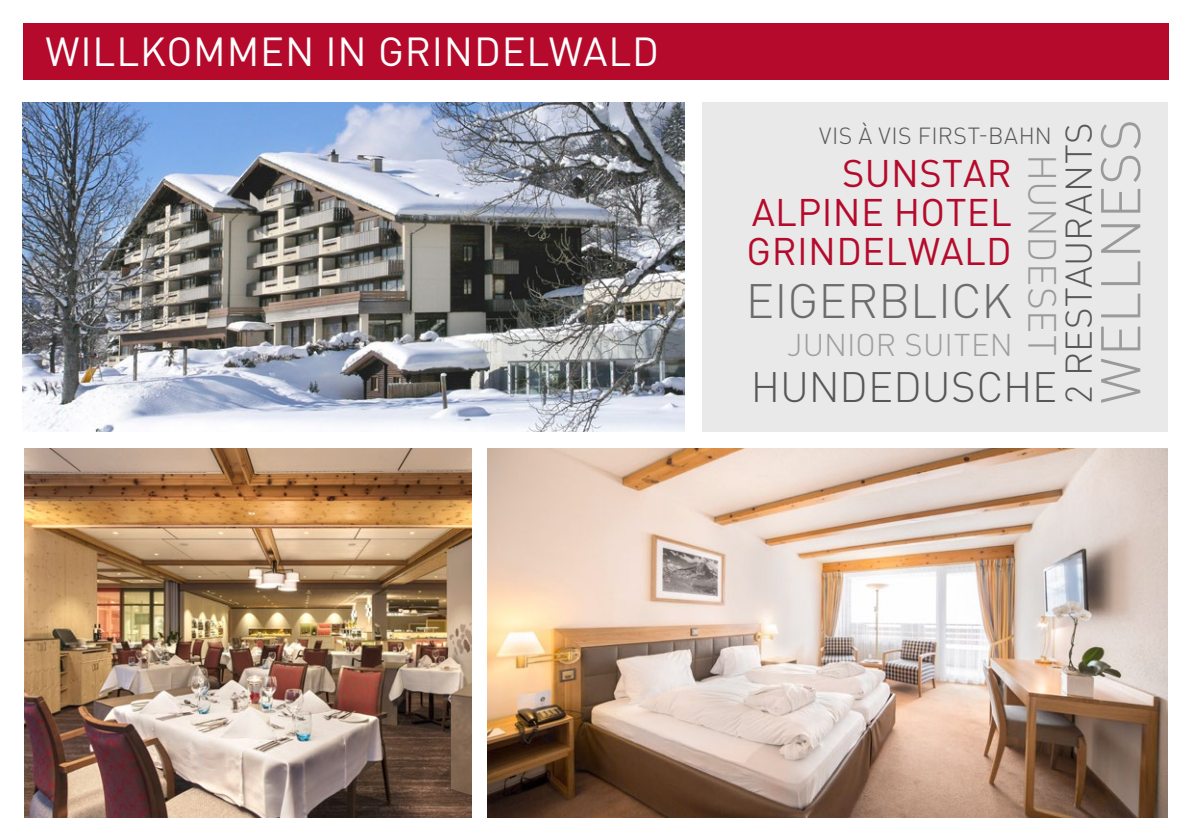
<style>
.page{position:relative;width:1191px;height:840px;background:#fff}
.page>*{position:absolute;margin:0;border:0;box-sizing:border-box;transform-origin:0 0}
.t1{font:300 55px "DIN Pro";letter-spacing:.015em;color:#9b9a9a}
.t2{font:300 47.6px "DIN Pro";color:#6d6c6c}
.t3{font:300 42px "DIN Pro";color:#575756}
.t4{font:40px "DIN Pro";letter-spacing:.02em;color:#fff}
.t5{font:300 38.8px "DIN Pro";color:#9b9a9a}
.t6{font:38px/39.2px "DIN Pro";letter-spacing:.01em;color:#b50a2b;text-align:justify}
.t7{font:300 36.6px "DIN Pro";letter-spacing:.02em;color:#575756}
.t8{font:300 31px "DIN Pro";letter-spacing:.005em;color:#9e9e9d}
.t9{font:300 23px "DIN Pro";letter-spacing:.02em;color:#575756}
</style>
<div class="page">
<div style="left:23px;top:23px;width:1145px;height:56px;background:#b50a2b"></div>
<div style="left:702px;top:102px;width:466px;height:329px;background:#e9e9e9"></div>
<img style="left:23px;top:102px;width:662px;height:329px">
<img style="left:488px;top:448px;width:679px;height:368px">
<img style="left:24px;top:448px;width:447px;height:368px">
<p class="t4" style="left:46px;top:20px;width:615px">WILLKOMMEN IN GRINDELWALD</p>
<p class="t9" style="left:819px;top:118px;width:234px">VIS À VIS FIRST-BAHN</p>
<p class="t7" style="left:1050px;top:404px;width:283px;rotate:-90deg">2 RESTAURANTS</p>
<p class="t5" style="left:1072px;top:154px;width:203px;rotate:90deg">HUNDESET</p>
<p class="t6" style="left:746px;top:149px;width:267px;text-indent:95px">SUNSTAR ALPINE HOTEL GRINDELWALD</p>
<p class="t2" style="left:746px;top:264px;width:268px">EIGERBLICK</p>
<p class="t8" style="left:787px;top:320px;width:227px">JUNIOR SUITEN</p>
<p class="t3" style="left:750px;top:354px;width:308px">HUNDEDUSCHE</p>
<h1 class="t1" style="left:1078px;top:403px;width:286px;rotate:-90deg">WELLNESS</h1>
</div>
